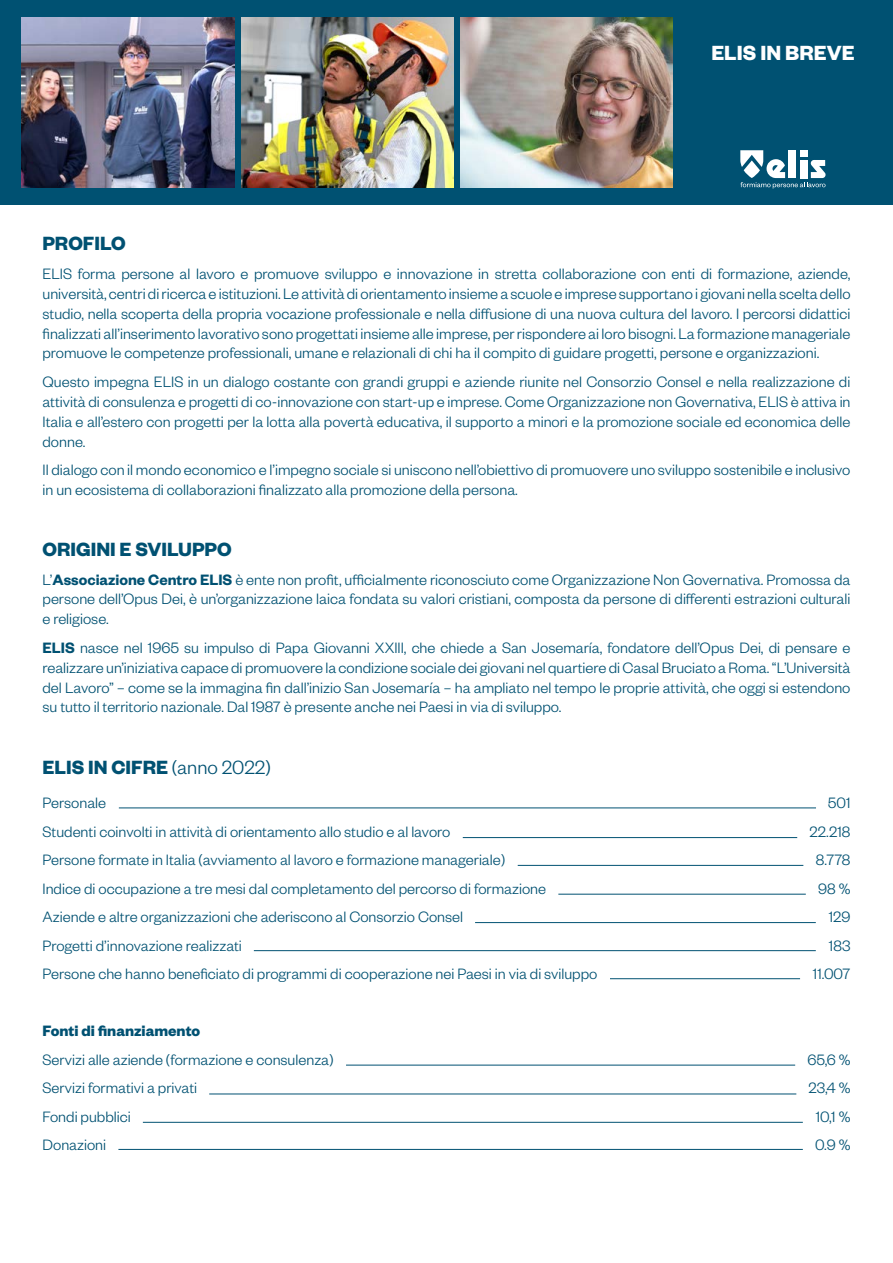
<style>
.page{position:relative;width:893px;height:1263px;background:#fff}
.page>*{position:absolute;margin:0;border:0;box-sizing:border-box;transform-origin:0 0}
.t1{font:700 22.5px "Founders Grotesk";color:#fff}
.t2{font:700 21px "Founders Grotesk";color:#005172}
.t3{font:300 16.5px/19.8px "Founders Grotesk";color:#005172;text-align:justify}
.t4{font:700 16.5px "Founders Grotesk";color:#005172}
.s1{font-weight:600}
.s2{font-weight:300}
</style>
<div class="page">
<div style="left:0;top:0;width:893px;height:205px;background:#005172"></div>
<img style="left:22px;top:17px;width:213px;height:170px">
<img style="left:241px;top:17px;width:213px;height:170px">
<img style="left:460px;top:17px;width:213px;height:170px">
<hr style="left:463px;top:837px;width:334px;height:1px;background:#005172">
<hr style="left:119px;top:808px;width:697px;height:1px;background:#005172">
<hr style="left:518px;top:865px;width:285px;height:1px;background:#005172">
<hr style="left:475px;top:922px;width:341px;height:1px;background:#005172">
<hr style="left:254px;top:950px;width:562px;height:1px;background:#005172">
<hr style="left:610px;top:978px;width:190px;height:1px;background:#005172">
<hr style="left:346px;top:1065px;width:449px;height:1px;background:#005172">
<hr style="left:209px;top:1094px;width:587px;height:1px;background:#005172">
<hr style="left:143px;top:1122px;width:660px;height:1px;background:#005172">
<hr style="left:118px;top:1149px;width:685px;height:1px;background:#005172">
<hr style="left:558px;top:894px;width:248px;height:1px;background:#005172">
<svg style="left:740px;top:150px;width:85px;height:39px"></svg>
<h1 class="t1" style="left:711px;top:38px;width:145px">ELIS IN BREVE</h1>
<p class="t2" style="left:43px;top:230px;width:85px">PROFILO</p>
<p class="t3" style="left:43px;top:263px;width:809px">ELIS forma persone al lavoro e promuove sviluppo e innovazione in stretta collaborazione con enti di formazione, aziende, università, centri di ricerca e istituzioni. Le attività di orientamento insieme a scuole e imprese supportano i giovani nella scelta dello studio, nella scoperta della propria vocazione professionale e nella diffusione di una nuova cultura del lavoro. I percorsi didattici finalizzati all’inserimento lavorativo sono progettati insieme alle imprese, per rispondere ai loro bisogni. La formazione manageriale promuove le competenze professionali, umane e relazionali di chi ha il compito di guidare progetti, persone e organizzazioni.</p>
<p class="t3" style="left:43px;top:371px;width:809px">Questo impegna ELIS in un dialogo costante con grandi gruppi e aziende riunite nel Consorzio Consel e nella realizzazione di attività di consulenza e progetti di co-innovazione con start-up e imprese. Come Organizzazione non Governativa, ELIS è attiva in Italia e all’estero con progetti per la lotta alla povertà educativa, il supporto a minori e la promozione sociale ed economica delle donne.</p>
<p class="t3" style="left:43px;top:459px;width:809px">Il dialogo con il mondo economico e l’impegno sociale si uniscono nell’obiettivo di promuovere uno sviluppo sostenibile e inclusivo in un ecosistema di collaborazioni finalizzato alla promozione della persona.</p>
<p class="t2" style="left:43px;top:536px;width:191px">ORIGINI E SVILUPPO</p>
<p class="t3" style="left:43px;top:568px;width:809px">L’<span class="s1">Associazione Centro ELIS</span> è ente non profit, ufficialmente riconosciuto come Organizzazione Non Governativa. Promossa da persone dell’Opus Dei, è un’organizzazione laica fondata su valori cristiani, composta da persone di differenti estrazioni culturali e religiose.</p>
<p class="t3" style="left:43px;top:637px;width:809px"><span class="s1">ELIS</span> nasce nel 1965 su impulso di Papa Giovanni XXIII, che chiede a San Josemaría, fondatore dell’Opus Dei, di pensare e realizzare un’iniziativa capace di promuovere la condizione sociale dei giovani nel quartiere di Casal Bruciato a Roma. “L’Università del Lavoro” – come se la immagina fin dall’inizio San Josemaría – ha ampliato nel tempo le proprie attività, che oggi si estendono su tutto il territorio nazionale. Dal 1987 è presente anche nei Paesi in via di sviluppo.</p>
<p class="t2" style="left:43px;top:754px;width:230px">ELIS IN CIFRE <span class="s2">(anno 2022)</span></p>
<p class="t3" style="left:43px;top:792px;width:65px">Personale</p>
<p class="t3" style="left:828px;top:792px;width:24px">501</p>
<p class="t3" style="left:43px;top:820px;width:409px">Studenti coinvolti in attività di orientamento allo studio e al lavoro</p>
<p class="t3" style="left:809px;top:820px;width:42px">22.218</p>
<p class="t3" style="left:43px;top:849px;width:464px">Persone formate in Italia (avviamento al lavoro e formazione manageriale)</p>
<p class="t3" style="left:816px;top:849px;width:36px">8.778</p>
<p class="t3" style="left:43px;top:877px;width:505px">Indice di occupazione a tre mesi dal completamento del percorso di formazione</p>
<p class="t3" style="left:818px;top:877px;width:34px">98 %</p>
<p class="t3" style="left:43px;top:906px;width:422px">Aziende e altre organizzazioni che aderiscono al Consorzio Consel</p>
<p class="t3" style="left:829px;top:906px;width:23px">129</p>
<p class="t3" style="left:43px;top:934px;width:201px">Progetti d’innovazione realizzati</p>
<p class="t3" style="left:829px;top:934px;width:23px">183</p>
<p class="t3" style="left:43px;top:963px;width:556px">Persone che hanno beneficiato di programmi di cooperazione nei Paesi in via di sviluppo</p>
<p class="t3" style="left:813px;top:963px;width:39px">11.007</p>
<p class="t4" style="left:43px;top:1020px;width:159px">Fonti di finanziamento</p>
<p class="t3" style="left:43px;top:1048px;width:293px">Servizi alle aziende (formazione e consulenza)</p>
<p class="t3" style="left:807px;top:1048px;width:45px">65,6 %</p>
<p class="t3" style="left:43px;top:1077px;width:156px">Servizi formativi a privati</p>
<p class="t3" style="left:808px;top:1077px;width:43px">23,4 %</p>
<p class="t3" style="left:43px;top:1105px;width:90px">Fondi pubblici</p>
<p class="t3" style="left:816px;top:1105px;width:36px">10,1 %</p>
<p class="t3" style="left:43px;top:1134px;width:65px">Donazioni</p>
<p class="t3" style="left:815px;top:1134px;width:37px">0.9 %</p>
</div>
